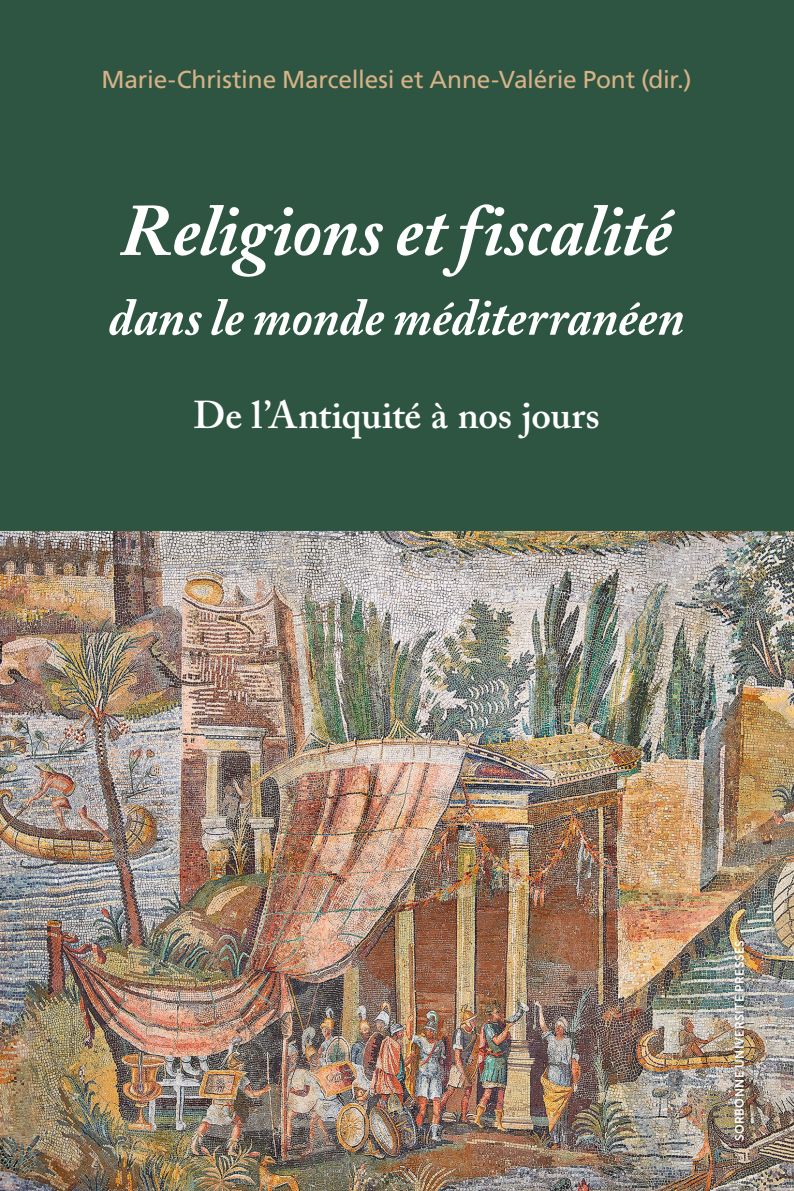
<style>
.page{position:relative;width:794px;height:1191px;background:#2d5542}
.page>*{position:absolute;margin:0;border:0;box-sizing:border-box;transform-origin:0 0}
.t1{font:italic 700 73.5px "Adobe Caslon Pro";letter-spacing:-.005em;color:#fff}
.t2{font:italic 700 52.5px "Adobe Caslon Pro";letter-spacing:-.005em;color:#fff}
.t3{font:600 38.5px "Adobe Caslon Pro";letter-spacing:-.005em;color:#fff}
.t4{font:24.5px "Frutiger LT Std";letter-spacing:-.01em;color:#d6b286}
.t5{font:12.25px "Museo Sans 700";letter-spacing:.045em;color:#fff}
</style>
<div class="page">
<img style="left:0;top:531px;width:794px;height:660px">
<img style="left:728px;top:936px;width:24px;height:212px">
<p class="t4" style="left:101px;top:65px;width:591px">Marie-Christine Marcellesi et Anne-Valérie Pont (dir.)</p>
<h1 class="t1" style="left:121px;top:186px;width:552px">Religions et fiscalité</h1>
<h2 class="t2" style="left:109px;top:286px;width:577px">dans le monde méditerranéen</h2>
<h3 class="t3" style="left:193px;top:392px;width:408px">De l’Antiquité à nos jours</h3>
<p class="t5" style="left:733px;top:1141px;width:203px;rotate:-90deg">SORBONNE UNIVERSITÉ PRESSES</p>
</div>
